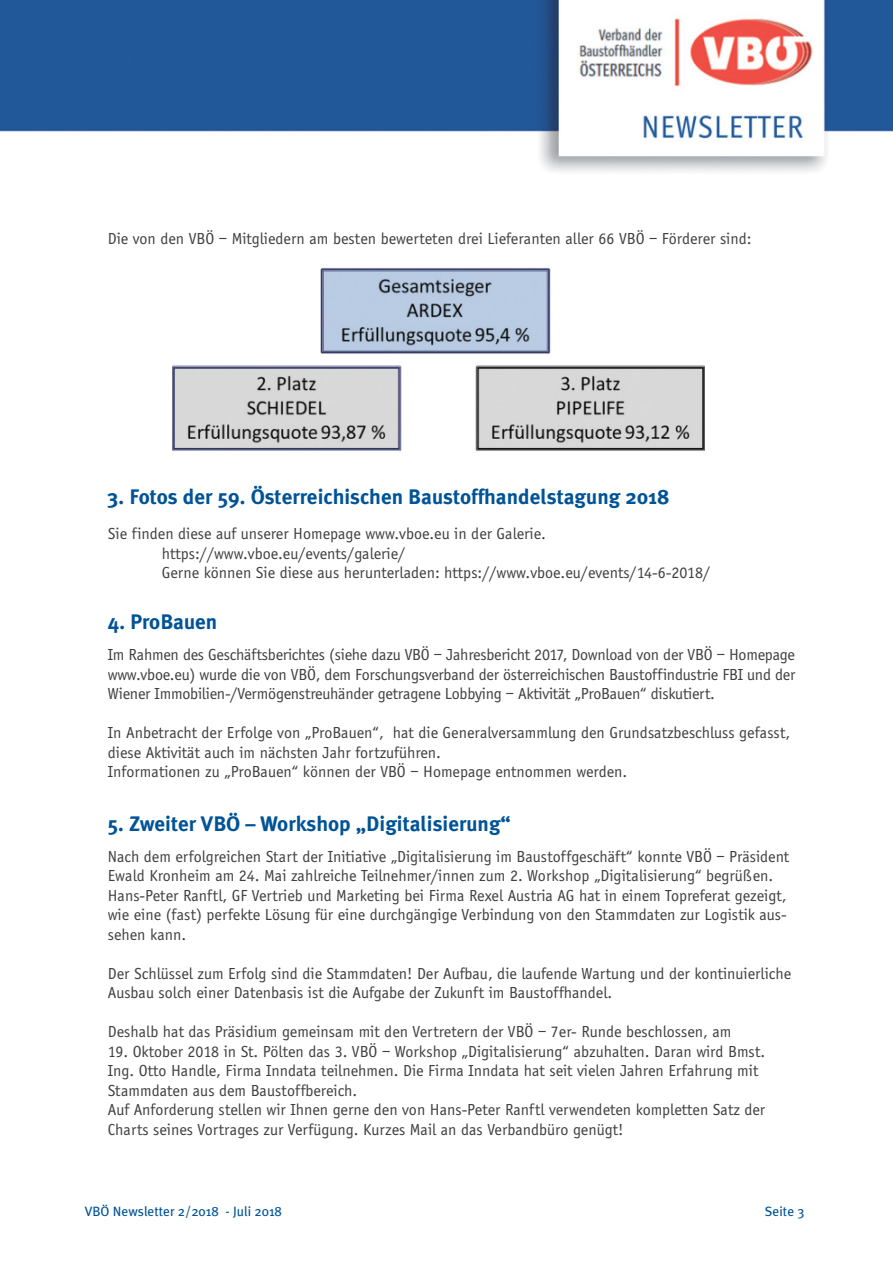
<style>
.page{position:relative;width:893px;height:1262px;background:#fff}
.page>*{position:absolute;margin:0;border:0;box-sizing:border-box;transform-origin:0 0}
.t1{font:700 21px "Meta Plus";color:#005396}
.t2{font:16.5px/19.5px "Officina Sans";color:#404041}
.t3{font:13.5px "Meta Plus";color:#005396}
</style>
<div class="page">
<img style="left:0;top:0;width:892px;height:172px">
<img style="left:320px;top:267px;width:385px;height:99px">
<img style="left:172px;top:362px;width:532px;height:89px">
<p class="t2" style="left:108px;top:230px;width:645px">Die von den VBÖ – Mitgliedern am besten bewerteten drei Lieferanten aller 66 VBÖ – Förderer sind:</p>
<p class="t1" style="left:108px;top:489px;width:563px">3. Fotos der 59. Österreichischen Baustoffhandelstagung 2018</p>
<p class="t2" style="left:162px;top:525px;width:550px;text-indent:-54px">Sie finden diese auf unserer Homepage www.vboe.eu in der Galerie. https://www.vboe.eu/events/galerie/<br>Gerne können Sie diese aus herunterladen: https://www.vboe.eu/events/14-6-2018/</p>
<p class="t1" style="left:108px;top:615px;width:111px">4. ProBauen</p>
<p class="t2" style="left:108px;top:646px;width:689px;text-align:justify">Im Rahmen des Geschäftsberichtes (siehe dazu VBÖ – Jahresbericht 2017, Download von der VBÖ – Homepage www.vboe.eu) wurde die von VBÖ, dem Forschungsverband der österreichischen Baustoffindustrie FBI und der Wiener Immobilien-/Vermögenstreuhänder getragene Lobbying – Aktivität „ProBauen“ diskutiert.</p>
<p class="t2" style="left:108px;top:724px;width:683px">In Anbetracht der Erfolge von „ProBauen“, hat die Generalversammlung den Grundsatzbeschluss gefasst, diese Aktivität auch im nächsten Jahr fortzuführen.<br>Informationen zu „ProBauen“ können der VBÖ – Homepage entnommen werden.</p>
<p class="t1" style="left:108px;top:816px;width:404px">5. Zweiter VBÖ – Workshop „Digitalisierung“</p>
<p class="t2" style="left:108px;top:848px;width:683px">Nach dem erfolgreichen Start der Initiative „Digitalisierung im Baustoffgeschäft“ konnte VBÖ – Präsident Ewald Kronheim am 24. Mai zahlreiche Teilnehmer/innen zum 2. Workshop „Digitalisierung“ begrüßen.<br>Hans-Peter Ranftl, GF Vertrieb und Marketing bei Firma Rexel Austria AG hat in einem Topreferat gezeigt, wie eine (fast) perfekte Lösung für eine durchgängige Verbindung von den Stammdaten zur Logistik aus&shy;sehen kann.</p>
<p class="t2" style="left:108px;top:965px;width:684px">Der Schlüssel zum Erfolg sind die Stammdaten! Der Aufbau, die laufende Wartung und der kontinuierliche<br>Ausbau solch einer Datenbasis ist die Aufgabe der Zukunft im Baustoffhandel.</p>
<p class="t2" style="left:108px;top:1023px;width:625px">Deshalb hat das Präsidium gemeinsam mit den Vertretern der VBÖ – 7er- Runde beschlossen, am</p>
<p class="t2" style="left:108px;top:1043px;width:659px">19. Oktober 2018 in St. Pölten das 3. VBÖ – Workshop „Digitalisierung“ abzuhalten. Daran wird Bmst.<br>Ing. Otto Handle, Firma Inndata teilnehmen. Die Firma Inndata hat seit vielen Jahren Erfahrung mit Stammdaten aus dem Baustoffbereich.<br>Auf Anforderung stellen wir Ihnen gerne den von Hans-Peter Ranftl verwendeten kompletten Satz der Charts seines Vortrages zur Verfügung. Kurzes Mail an das Verbandbüro genügt!</p>
<p class="t3" style="left:85px;top:1206px;width:199px">VBÖ Newsletter 2/2018 - Juli 2018</p>
<p class="t3" style="left:765px;top:1206px;width:41px">Seite 3</p>
</div>
